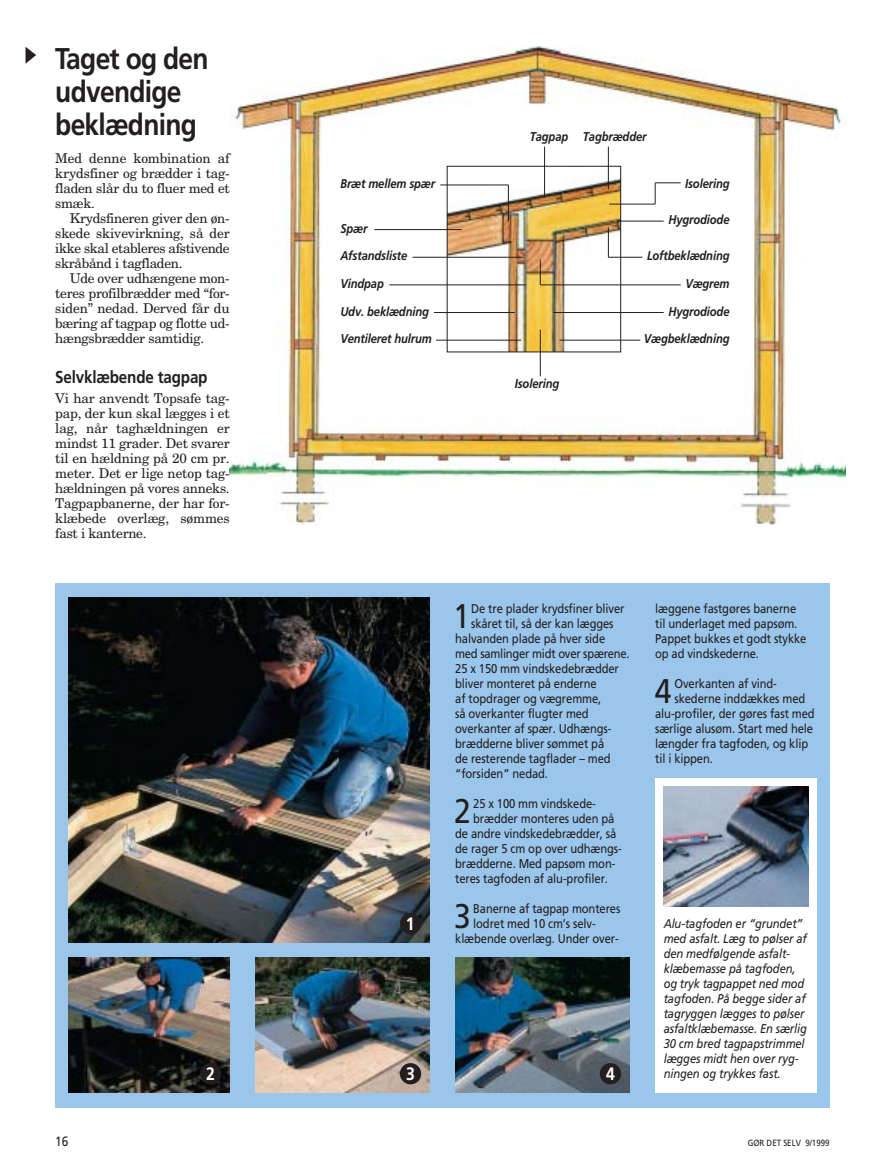
<style>
.page{position:relative;width:872px;height:1173px;background:#fff}
.page>*{position:absolute;margin:0;border:0;box-sizing:border-box;transform-origin:0 0}
.t1{font:34.2px "Frutiger";color:#231f1f;scale:.88 1}
.t2{font:700 30px/33px "Frutiger";letter-spacing:-.03em;color:#231f1f;scale:.88 1}
.t3{font:700 18px "Frutiger";color:#fff;scale:.88 1}
.t4{font:700 17.25px "Frutiger";letter-spacing:-.01em;color:#231f1f;scale:.88 1}
.t5{font:13.5px/15px "New Century Schlbk";letter-spacing:-.02em;color:#231f1f;text-align:justify}
.t6{font:13.5px "Frutiger";color:#231f1f;scale:.88 1}
.t7{font:12.75px/15px "Frutiger";letter-spacing:-.01em;color:#231f1f;scale:.88 1}
.t8{font:italic 12.75px/15px "Frutiger";letter-spacing:-.01em;color:#231f1f;scale:.88 1}
.t9{font:italic 700 12.75px/27.6px "Frutiger";letter-spacing:-.01em;color:#231f1f;scale:.88 1}
.t10{font:9px "Frutiger";color:#231f1f;scale:.88 1}
</style>
<div class="page">
<img style="left:230px;top:47px;width:615px;height:478px">
<div style="left:55px;top:583px;width:774px;height:525px;background:#9bc6eb"></div>
<div style="left:655px;top:778px;width:161px;height:315px;background:#fff"></div>
<img style="left:68px;top:598px;width:361px;height:345px">
<img style="left:68px;top:958px;width:162px;height:135px">
<img style="left:255px;top:958px;width:174px;height:135px">
<img style="left:663px;top:787px;width:145px;height:120px">
<img style="left:455px;top:958px;width:174px;height:135px">
<img style="left:448px;top:168px;width:171px;height:182px">
<div style="left:446px;top:166px;width:175px;height:186px;border:1px solid #231f1f"></div>
<svg style="left:26px;top:47px;width:10px;height:17px"></svg>
<div style="left:400px;top:1063px;width:21px;height:21px;background:#231f1f;border-radius:50%"></div>
<div style="left:200px;top:1063px;width:21px;height:21px;background:#231f1f;border-radius:50%"></div>
<div style="left:599px;top:1063px;width:22px;height:21px;background:#231f1f;border-radius:50%"></div>
<div style="left:400px;top:913px;width:21px;height:21px;background:#231f1f;border-radius:50%"></div>
<hr style="left:609px;top:204px;width:46px;height:1px;background:#231f1f">
<hr style="left:608px;top:147px;width:1px;height:42px;background:#231f1f">
<hr style="left:544px;top:147px;width:1px;height:51px;background:#231f1f">
<hr style="left:608px;top:257px;width:34px;height:1px;background:#231f1f">
<hr style="left:559px;top:340px;width:81px;height:1px;background:#231f1f">
<hr style="left:553px;top:312px;width:110px;height:1px;background:#231f1f">
<hr style="left:540px;top:285px;width:140px;height:1px;background:#231f1f">
<hr style="left:617px;top:221px;width:46px;height:1px;background:#231f1f">
<hr style="left:540px;top:330px;width:1px;height:46px;background:#231f1f">
<hr style="left:436px;top:340px;width:85px;height:1px;background:#231f1f">
<hr style="left:434px;top:312px;width:80px;height:1px;background:#231f1f">
<hr style="left:389px;top:285px;width:137px;height:1px;background:#231f1f">
<hr style="left:412px;top:257px;width:111px;height:1px;background:#231f1f">
<hr style="left:440px;top:185px;width:68px;height:1px;background:#231f1f">
<hr style="left:374px;top:229px;width:87px;height:1px;background:#231f1f">
<hr style="left:508px;top:185px;width:1px;height:36px;background:#231f1f">
<hr style="left:608px;top:227px;width:1px;height:30px;background:#231f1f">
<svg style="left:654px;top:183px;width:26px;height:21px"></svg>
<svg style="left:540px;top:259px;width:1px;height:26px"></svg>
<h2 class="t2" style="left:55px;top:45px;width:176px">Taget og den udvendige beklædning</h2>
<p class="t5" style="left:55px;top:152px;width:176px">Med denne kombination af krydsfiner og brædder i tag&shy;fladen slår du to fluer med et smæk.</p>
<p class="t5" style="left:55px;top:212px;width:176px;text-indent:15px">Krydsfineren giver den øn&shy;skede skivevirkning, så der ikke skal etableres afstivende skråbånd i tagfladen.</p>
<p class="t5" style="left:55px;top:272px;width:176px;text-indent:15px">Ude over udhængene mon&shy;teres profilbrædder med “for&shy;siden” nedad. Derved får du bæring af tagpap og flotte ud&shy;hængsbrædder samtidig.</p>
<h3 class="t4" style="left:55px;top:370px;width:174px">Selvklæbende tagpap</h3>
<p class="t5" style="left:55px;top:392px;width:176px">Vi har anvendt Topsafe tag&shy;pap, der kun skal lægges i et lag, når taghældningen er mindst 11 grader. Det svarer til en hældning på 20 cm pr. meter. Det er lige netop tag&shy;hældningen på vores anneks.<br>Tagpapbanerne, der har for&shy;klæbede overlæg, sømmes fast i kanterne.</p>
<p class="t9" style="left:340px;top:171px;width:109px">Bræt mellem spær</p>
<p class="t9" style="left:340px;top:216px;width:105px">Spær<br>Afstandsliste<br>Vindpap<br>Udv. beklædning<br>Ventileret hulrum</p>
<p class="t9" style="left:529px;top:124px;width:134px">Tagpap Tagbrædder</p>
<p class="t9" style="left:685px;top:171px;width:52px">Isolering</p>
<p class="t9" style="left:668px;top:207px;width:71px">Hygrodiode</p>
<p class="t9" style="left:647px;top:243px;width:95px">Loftbeklædning</p>
<p class="t9" style="left:668px;top:271px;width:71px;text-align:right">Vægrem<br>Hygrodiode</p>
<p class="t9" style="left:514px;top:371px;width:52px">Isolering</p>
<p class="t9" style="left:643px;top:326px;width:99px">Vægbeklædning</p>
<h3 class="t3" style="left:405px;top:916px;width:12px">1</h3>
<h1 class="t1" style="left:453px;top:602px;width:21px">1</h1>
<p class="t7" style="left:471px;top:602px;width:176px">De tre plader krydsfiner bliver</p>
<p class="t7" style="left:471px;top:617px;width:163px">skåret til, så der kan lægges</p>
<p class="t7" style="left:455px;top:632px;width:172px">halvanden plade på hver side</p>
<p class="t7" style="left:455px;top:647px;width:200px">med samlinger midt over spærene.</p>
<p class="t7" style="left:455px;top:662px;width:188px">25 x 150 mm vindskedebrædder</p>
<p class="t7" style="left:455px;top:677px;width:162px">bliver monteret på enderne</p>
<p class="t7" style="left:455px;top:692px;width:167px">af topdrager og vægremme,</p>
<p class="t7" style="left:455px;top:707px;width:153px">så overkanter flugter med</p>
<p class="t7" style="left:455px;top:722px;width:179px">overkanter af spær. Udhængs-</p>
<p class="t7" style="left:455px;top:737px;width:171px">brædderne bliver sømmet på</p>
<p class="t7" style="left:455px;top:752px;width:178px">de resterende tagflader – med</p>
<p class="t7" style="left:455px;top:767px;width:107px">“forsiden” nedad.</p>
<h1 class="t1" style="left:454px;top:797px;width:21px">2</h1>
<p class="t7" style="left:473px;top:797px;width:141px">25 x 100 mm vindskede-</p>
<p class="t7" style="left:473px;top:812px;width:162px">brædder monteres uden på</p>
<p class="t7" style="left:455px;top:827px;width:185px">de andre vindskedebrædder, så</p>
<p class="t7" style="left:455px;top:842px;width:191px">de rager 5 cm op over udhængs-</p>
<p class="t7" style="left:455px;top:857px;width:184px">brædderne. Med papsøm mon-</p>
<p class="t7" style="left:455px;top:872px;width:175px">teres tagfoden af alu-profiler.</p>
<h1 class="t1" style="left:454px;top:902px;width:21px">3</h1>
<p class="t7" style="left:473px;top:902px;width:169px">Banerne af tagpap monteres</p>
<p class="t7" style="left:473px;top:917px;width:141px">lodret med 10 cm’s selv-</p>
<p class="t7" style="left:455px;top:932px;width:187px">klæbende overlæg. Under over-</p>
<h3 class="t3" style="left:206px;top:1066px;width:12px">2</h3>
<h3 class="t3" style="left:406px;top:1066px;width:12px">3</h3>
<h3 class="t3" style="left:606px;top:1066px;width:12px">4</h3>
<p class="t7" style="left:655px;top:602px;width:173px">læggene fastgøres banerne til underlaget med papsøm.<br>Pappet bukkes et godt stykke op ad vindskederne.</p>
<h1 class="t1" style="left:654px;top:677px;width:21px">4</h1>
<p class="t7" style="left:674px;top:677px;width:118px">Overkanten af vind-</p>
<p class="t7" style="left:674px;top:692px;width:150px">skederne inddækkes med</p>
<p class="t7" style="left:655px;top:707px;width:183px">alu-profiler, der gøres fast med</p>
<p class="t7" style="left:655px;top:722px;width:181px">særlige alusøm. Start med hele</p>
<p class="t7" style="left:655px;top:737px;width:175px">længder fra tagfoden, og klip</p>
<p class="t7" style="left:655px;top:752px;width:67px">til i kippen.</p>
<p class="t8" style="left:663px;top:917px;width:164px">Alu-tagfoden er “grundet” med asfalt. Læg to pølser af den medfølgende asfalt&shy;klæbemasse på tagfoden, og tryk tagpappet ned mod tagfoden. På begge sider af tagryggen lægges to pølser asfaltklæbemasse. En særlig<br>30 cm bred tagpapstrimmel lægges midt hen over ryg&shy;ningen og trykkes fast.</p>
<p class="t6" style="left:55px;top:1136px;width:16px">16</p>
<p class="t10" style="left:747px;top:1140px;width:95px">GØR DET SELV 9/1999</p>
</div>
